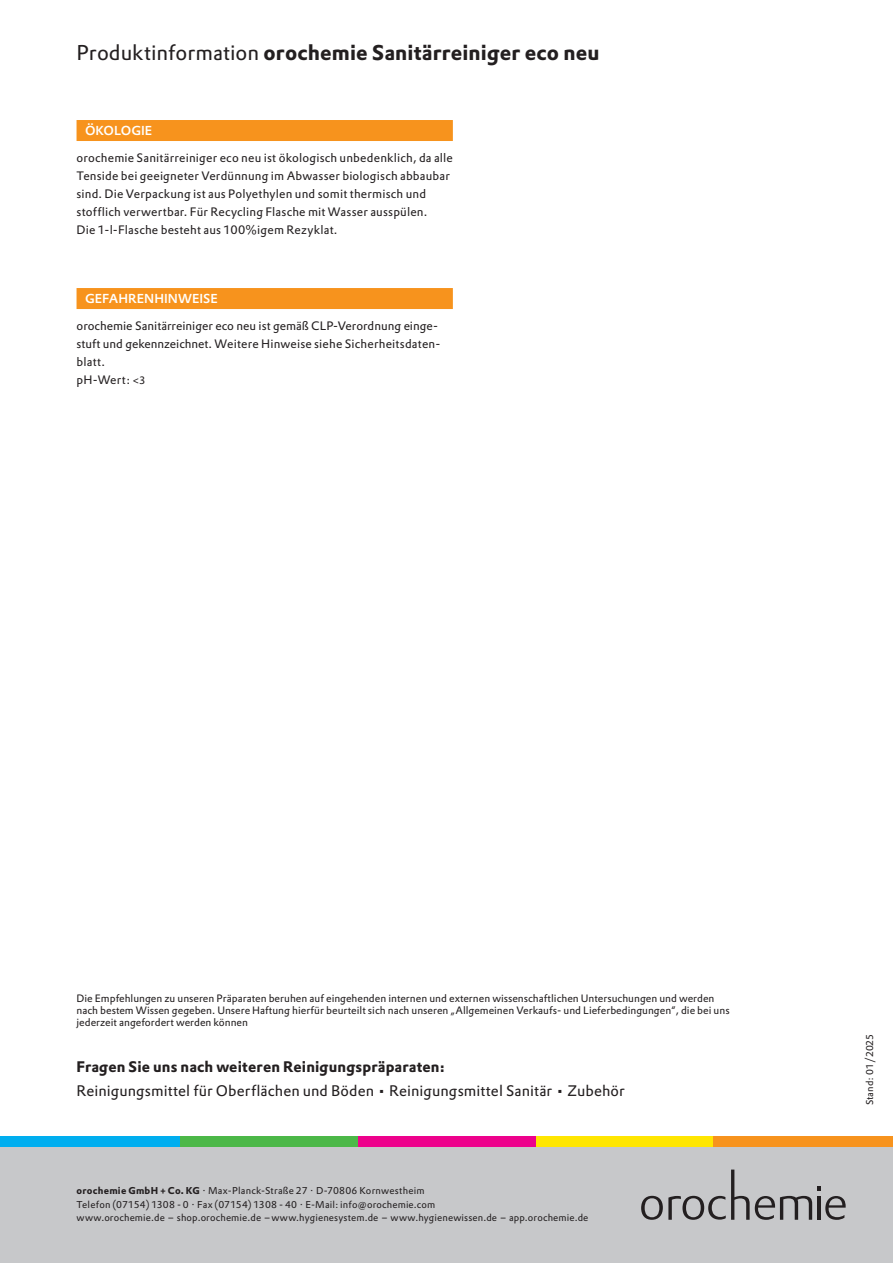
<style>
.page{position:relative;width:893px;height:1263px;background:#fff}
.page>*{position:absolute;margin:0;border:0;box-sizing:border-box;transform-origin:0 0}
._03-Overline{font:700 21px "DTL Prokyon TPRO";letter-spacing:.005em;color:#231f20}
.B2-Abbinder_Copy{font:15px "DTL Prokyon TPRO";letter-spacing:.005em;color:#231f20}
.B1-Abbinder_Headline{font:700 15px "DTL Prokyon TPRO";letter-spacing:.01em;color:#231f20}
._06-Headline_farbig{font:500 12.75px "DTL Prokyon TPRO";color:#fff}
._04-Copy{font:12px/18px "DTL Prokyon TPRO";letter-spacing:.01em;color:#231f20}
._04-Copy-2{font:10.5px/12px "DTL Prokyon TPRO";color:#231f20}
.C-Company_Name_Adresse{font:9.75px/13.5px "DTL Prokyon TPRO";letter-spacing:.015em;color:#231f20}
.A-Drucknorm___Stand{font:9.75px "DTL Prokyon TPRO";color:#231f20}
.s1{font-weight:400}
.s2{font-size:10.5px}
.s3{font-weight:700}
</style>
<div class="page">
<div style="left:0;top:1147px;width:893px;height:116px;background:#c7c8ca"></div>
<hr style="left:818px;top:1196px;width:3px;height:24px;background:#231f20">
<svg style="left:818px;top:1186px;width:3px;height:4px"></svg>
<svg style="left:641px;top:1169px;width:171px;height:51px"></svg>
<svg style="left:825px;top:1196px;width:21px;height:24px"></svg>
<div style="left:536px;top:1136px;width:178px;height:11px;background:#ffe601"></div>
<div style="left:357px;top:1136px;width:179px;height:11px;background:#ed028c"></div>
<div style="left:179px;top:1136px;width:178px;height:11px;background:#4cb848"></div>
<div style="left:0;top:1136px;width:179px;height:11px;background:#00aeef"></div>
<div style="left:714px;top:1136px;width:179px;height:11px;background:#f7931d"></div>
<div style="left:77px;top:120px;width:376px;height:21px;background:#f7931d"></div>
<div style="left:77px;top:288px;width:376px;height:21px;background:#f7931d"></div>
<p class="_03-Overline" style="left:77px;top:39px;width:525px"><span class="s1">Produktinformation</span> orochemie Sanitärreiniger eco neu</p>
<p class="_06-Headline_farbig" style="left:85px;top:122px;width:69px">ÖKOLOGIE</p>
<p class="_04-Copy" style="left:77px;top:149px;width:378px">orochemie Sanitärreiniger eco neu ist ökologisch unbedenklich, da alle Tenside bei geeigneter Verdünnung im Abwasser biologisch abbaubar sind. Die Verpackung ist aus Polyethylen und somit thermisch und stofflich verwertbar. Für Recycling Flasche mit Wasser ausspülen.</p>
<p class="_04-Copy" style="left:77px;top:221px;width:262px">Die 1-l-Flasche besteht aus 100%igem Rezyklat.</p>
<p class="_06-Headline_farbig" style="left:85px;top:290px;width:134px">GEFAHRENHINWEISE</p>
<p class="_04-Copy" style="left:77px;top:317px;width:365px">orochemie Sanitärreiniger eco neu ist gemäß CLP-Verordnung einge&shy;stuft und gekennzeichnet. Weitere Hinweise siehe Sicherheitsdaten&shy;blatt.</p>
<p class="_04-Copy" style="left:77px;top:371px;width:71px">pH-Wert: <span class="s2">&lt;3</span></p>
<p class="_04-Copy-2" style="left:77px;top:992px;width:655px">Die Empfehlungen zu unseren Präparaten beruhen auf eingehenden internen und externen wissenschaftlichen Untersuchungen und werden nach bestem Wissen gegeben. Unsere Haftung hierfür beurteilt sich nach unseren „Allgemeinen Verkaufs- und Lieferbedingungen“, die bei uns jederzeit angefordert werden können</p>
<p class="B1-Abbinder_Headline" style="left:77px;top:1057px;width:370px">Fragen Sie uns nach weiteren Reinigungspräparaten:</p>
<p class="B2-Abbinder_Copy" style="left:77px;top:1081px;width:550px">Reinigungsmittel für Oberflächen und Böden • Reinigungsmittel Sanitär • Zubehör</p>
<p class="C-Company_Name_Adresse" style="left:77px;top:1184px;width:513px"><span class="s3">orochemie GmbH + Co. KG</span> · Max-Planck-Straße 27 · D-70806 Kornwestheim<br>Telefon (07154) 1308 - 0 · Fax (07154) 1308 - 40 · E-Mail: info@orochemie.com<br>www.orochemie.de – shop.orochemie.de – www.hygienesystem.de – www.hygienewissen.de – app.orochemie.de</p>
<p class="A-Drucknorm___Stand" style="left:863px;top:1105px;width:73px;rotate:-90deg">Stand: 01/2025</p>
</div>
